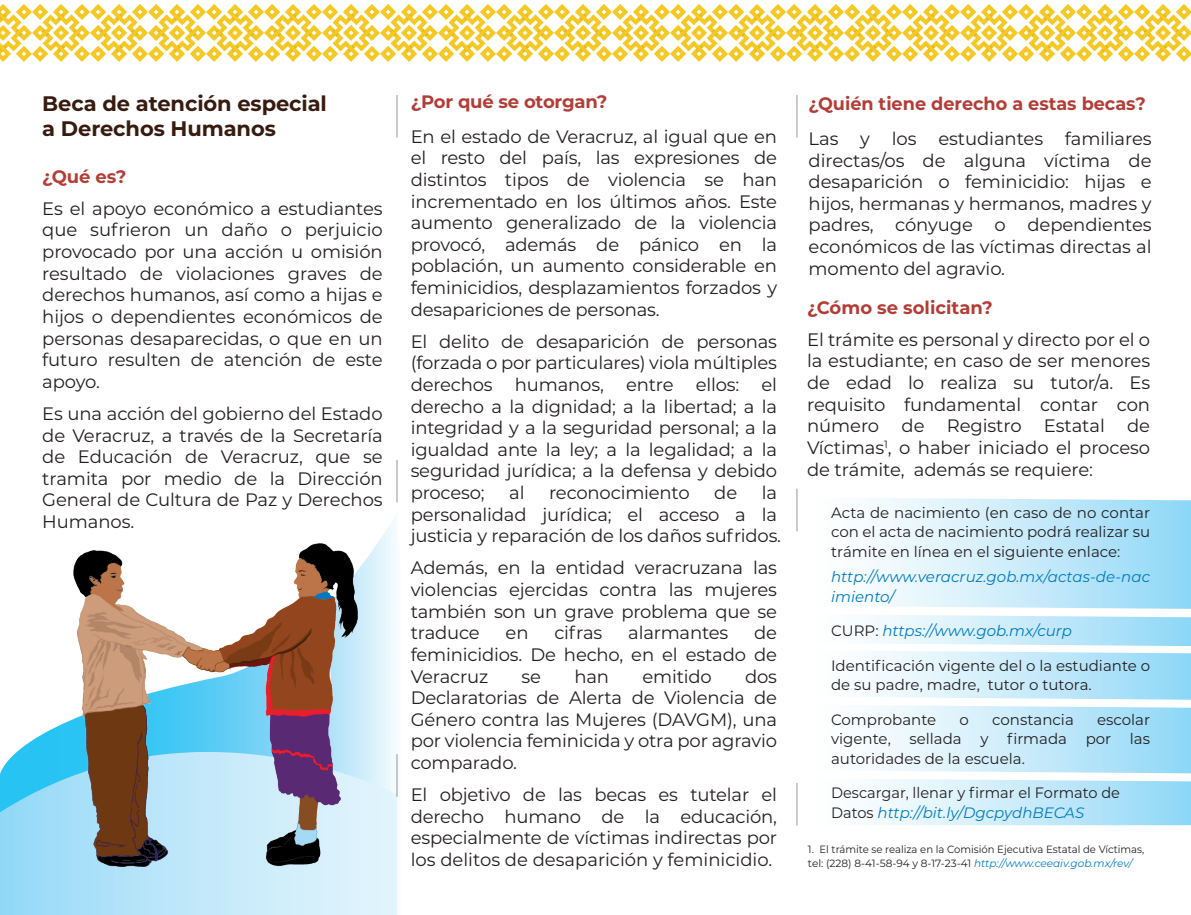
<style>
.page{position:relative;width:1191px;height:915px;background:#fff}
.page>*{position:absolute;margin:0;border:0;box-sizing:border-box;transform-origin:0 0}
.t1{font:700 21px/25.2px "Montserrat";letter-spacing:-.005em;color:#381b0f}
.t2{font:18px/21.6px "Montserrat";letter-spacing:-.01em;color:#231f20;text-align:justify}
.t3{font:700 18px "Montserrat";color:#b33d36}
.t4{font:700 18px "Montserrat";color:#b43d36}
.t5{font:15px/19.5px "Montserrat";color:#231f20;text-align:justify}
.t6{font:italic 15px/19.5px "Montserrat";letter-spacing:.005em;color:#007bc2}
.t7{font:italic 15px "Montserrat";color:#007bc3}
.t8{font:10.5px/13.5px "Montserrat";color:#231f20}
.s1{font-style:normal;color:#231f20}
.s2{font-style:italic;color:#007bc2}
</style>
<div class="page">
<svg style="left:18px;top:516px;width:380px;height:281px"></svg>
<svg style="left:0;top:751px;width:397px;height:163px;background:#b0e3f9"></svg>
<hr style="left:397px;top:95px;width:1px;height:42px;background:#939598">
<hr style="left:397px;top:459px;width:1px;height:43px;background:#939598">
<hr style="left:397px;top:753px;width:1px;height:43px;background:#939598">
<svg style="left:869px;top:498px;width:322px;height:110px;background:#c6eafa"></svg>
<hr style="left:796px;top:95px;width:1px;height:42px;background:#939598">
<hr style="left:796px;top:488px;width:1px;height:43px;background:#939598">
<hr style="left:796px;top:782px;width:1px;height:43px;background:#939598">
<svg style="left:869px;top:615px;width:322px;height:209px"></svg>
<img style="left:74px;top:543px;width:284px;height:323px">
<svg style="left:0;top:4px;width:1191px;height:58px"></svg>
<p class="t1" style="left:42px;top:89px;width:286px">Beca de atención especial a Derechos Humanos</p>
<p class="t4" style="left:42px;top:163px;width:86px">¿Qué es?</p>
<p class="t2" style="left:42px;top:197px;width:342px">Es el apoyo económico a estudiantes que sufrieron un daño o perjuicio provocado por una acción u omisión resultado de violaciones graves de derechos humanos, así como a hijas e hijos o dependientes económicos de personas desaparecidas, o que en un futuro resulten de atención de este apoyo.</p>
<p class="t2" style="left:42px;top:402px;width:342px">Es una acción del gobierno del Estado de Veracruz, a través de la Secretaría de Educación de Veracruz, que se tramita por medio de la Dirección General de Cultura de Paz y Derechos Humanos.</p>
<p class="t3" style="left:411px;top:88px;width:198px">¿Por qué se otorgan?</p>
<p class="t2" style="left:411px;top:125px;width:368px">En el estado de Veracruz, al igual que en el resto del país, las expresiones de distintos tipos de violencia se han incrementado en los últimos años. Este aumento generalizado de la violencia provocó, además de pánico en la población, un aumento considerable en feminicidios, desplazamientos forzados y desapariciones de personas.</p>
<p class="t2" style="left:411px;top:330px;width:368px">El delito de desaparición de personas (forzada o por particulares) viola múltiples derechos humanos, entre ellos: el derecho a la dignidad; a la libertad; a la integridad y a la seguridad personal; a la igualdad ante la ley; a la legalidad; a la seguridad jurídica; a la defensa y debido proceso;</p>
<p class="t2" style="left:411px;top:481px;width:372px;text-align:left;text-indent:351px">la personalidad jurídica; el acceso a la justicia y reparación de los daños sufridos.</p>
<p class="t2" style="left:411px;top:556px;width:368px">Además, en la entidad veracruzana las violencias ejercidas contra las mujeres también son un grave problema que se traduce</p>
<p class="t2" style="left:509px;top:481px;width:17px">al</p>
<p class="t2" style="left:549px;top:481px;width:142px">reconocimiento</p>
<p class="t2" style="left:714px;top:481px;width:24px">de</p>
<p class="t2" style="left:505px;top:621px;width:24px">en</p>
<p class="t2" style="left:554px;top:621px;width:50px">cifras</p>
<p class="t2" style="left:628px;top:621px;width:102px">alarmantes</p>
<p class="t2" style="left:411px;top:621px;width:368px;text-indent:343px">de feminicidios. De hecho, en el estado de Veracruz</p>
<p class="t2" style="left:411px;top:664px;width:368px;text-indent:334px">dos Declaratorias de Alerta de Violencia de Género contra las Mujeres (DAVGM), una por violencia feminicida y otra por agravio comparado.</p>
<p class="t2" style="left:411px;top:783px;width:368px">El objetivo de las becas es tutelar el derecho humano de la educación, especialmente de víctimas indirectas por los delitos de desaparición y feminicidio.</p>
<p class="t2" style="left:521px;top:664px;width:21px">se</p>
<p class="t2" style="left:574px;top:664px;width:36px">han</p>
<p class="t2" style="left:642px;top:664px;width:71px">emitido</p>
<p class="t3" style="left:808px;top:90px;width:339px">¿Quién tiene derecho a estas becas?</p>
<p class="t2" style="left:808px;top:127px;width:344px">Las y los estudiantes familiares directas/os de alguna víctima de desaparición o feminicidio: hijas e hijos, hermanas y hermanos, madres y padres, cónyuge o dependientes económicos de las víctimas directas al momento del agravio.</p>
<p class="t3" style="left:807px;top:294px;width:187px">¿Cómo se solicitan?</p>
<p class="t2" style="left:807px;top:328px;width:344px">El trámite es personal y directo por el o la estudiante; en caso de ser menores de edad lo realiza su tutor/a. Es requisito fundamental contar con número de Registro Estatal de Víctimas<sup>1</sup>, o haber iniciado el proceso de trámite, además se requiere:</p>
<p class="t5" style="left:831px;top:502px;width:320px">Acta de nacimiento (en caso de no contar con el acta de nacimiento podrá realizar su trámite en línea en el siguiente enlace:</p>
<p class="t6" style="left:831px;top:566px;width:320px">http://www.veracruz.gob.mx/actas-de-nac imiento/</p>
<p class="t7" style="left:831px;top:620px;width:242px"><span class="s1">CURP:</span> https://www.gob.mx/curp</p>
<p class="t5" style="left:831px;top:655px;width:320px">Identificación vigente del o la estudiante o de su padre, madre, tutor o tutora.</p>
<p class="t5" style="left:831px;top:709px;width:107px">Comprobante</p>
<p class="t5" style="left:959px;top:709px;width:11px">o</p>
<p class="t5" style="left:992px;top:709px;width:83px">constancia</p>
<p class="t5" style="left:831px;top:709px;width:320px;text-indent:266px">escolar vigente, sellada y firmada por las autoridades de la escuela.</p>
<p class="t5" style="left:831px;top:782px;width:290px">Descargar, llenar y firmar el Formato de<br>Datos <span class="s2">http://bit.ly/DgcpydhBECAS</span></p>
<p class="t8" style="left:808px;top:841px;width:338px">1. El trámite se realiza en la Comisión Ejecutiva Estatal de Víctimas, tel: (228) 8-41-58-94 y 8-17-23-41 <span class="s2">http://www.ceeaiv.gob.mx/rev/</span></p>
</div>
